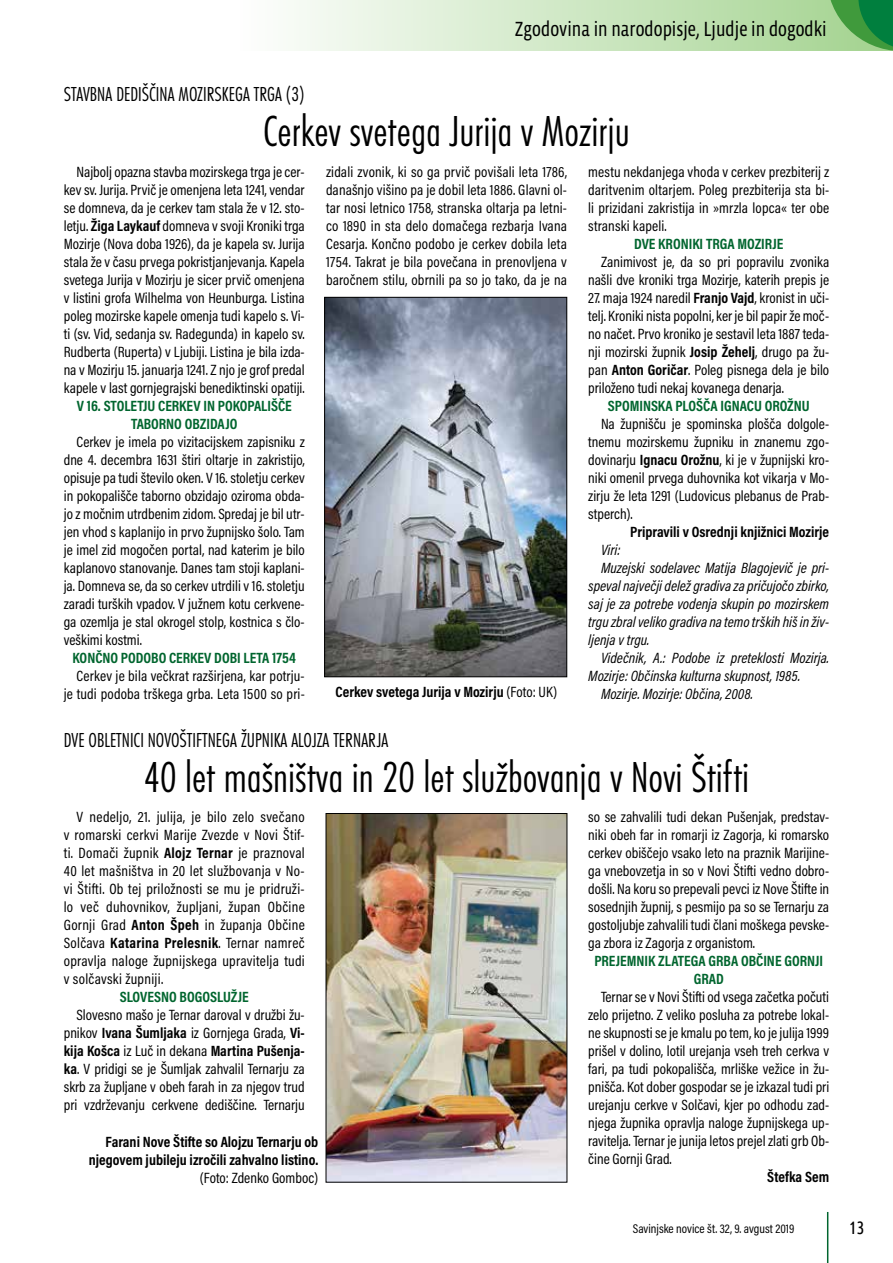
<style>
.page{position:relative;width:893px;height:1263px;background:#fff}
.page>*{position:absolute;margin:0;border:0;box-sizing:border-box;transform-origin:0 0}
.t1{font:45px "Futura TEE Ligh Cond";color:#000}
.t2{font:21px "Futura TEE Ligh Cond";color:#000}
.t3{font:21px "Vista Sans Nar OTCE";color:#000}
.t4{font:18px "Ubuntu Condensed";color:#000}
.t5{font:15px/18px "Acumin Pro Cond";color:#000;text-align:justify}
.t6{font:italic 15px "Acumin Pro Cond";color:#000}
.t7{font:700 15px/18px "Acumin Pro Cond";color:#00652e;text-align:center}
.t8{font:700 15px/18px "Acumin Pro Cond";color:#000;text-align:right}
.t9{font:12.75px "Acumin Pro Cond";color:#000}
.s1{font-weight:700}
.s2{font-weight:400}
</style>
<div class="page">
<svg style="left:294px;top:0;width:533px;height:51px;background:#d0e8c6"></svg>
<hr style="left:827px;top:1212px;width:1px;height:51px;background:#00652e">
<svg style="left:827px;top:0;width:66px;height:51px;background:#4ea55b"></svg>
<img style="left:326px;top:299px;width:239px;height:376px">
<div style="left:324px;top:297px;width:243px;height:380px;border:1px solid #000"></div>
<img style="left:328px;top:815px;width:237px;height:365px">
<div style="left:326px;top:813px;width:241px;height:369px;border:1px solid #000"></div>
<h2 class="t3" style="left:515px;top:17px;width:313px">Zgodovina in narodopisje, Ljudje in dogodki</h2>
<h2 class="t2" style="left:64px;top:82px;width:242px">STAVBNA DEDIŠČINA MOZIRSKEGA TRGA (3)</h2>
<h1 class="t1" style="left:263px;top:105px;width:368px">Cerkev svetega Jurija v Mozirju</h1>
<p class="t5" style="left:64px;top:162px;width:242px;text-indent:13px">Najbolj opazna stavba mozirskega trga je cer&shy;kev sv. Jurija. Prvič je omenjena leta 1241, vendar se domneva, da je cerkev tam stala že v 12. sto&shy;letju. <span class="s1">Žiga Laykauf</span> domneva v svoji Kroniki trga Mozirje (Nova doba 1926), da je kapela sv. Jurija stala že v času prvega pokristjanjevanja. Kapela svetega Jurija v Mozirju je sicer prvič omenjena v listini grofa Wilhelma von Heunburga. Listina poleg mozirske kapele omenja tudi kapelo s. Vi&shy;ti (sv. Vid, sedanja sv. Radegunda) in kapelo sv.<br>Rudberta (Ruperta) v Ljubiji. Listina je bila izda&shy;na v Mozirju 15. januarja 1241. Z njo je grof predal kapele v last gornjegrajski benediktinski opatiji.</p>
<p class="t7" style="left:77px;top:396px;width:216px">V 16. STOLETJU CERKEV IN POKOPALIŠČE<br>TABORNO OBZIDAJO</p>
<p class="t5" style="left:64px;top:432px;width:242px;text-indent:13px">Cerkev je imela po vizitacijskem zapisniku z dne 4. decembra 1631 štiri oltarje in zakristijo, opisuje pa tudi število oken. V 16. stoletju cerkev in pokopališče taborno obzidajo oziroma obda&shy;jo z močnim utrdbenim zidom. Spredaj je bil utr&shy;jen vhod s kaplanijo in prvo župnijsko šolo. Tam je imel zid mogočen portal, nad katerim je bilo kaplanovo stanovanje. Danes tam stoji kaplani&shy;ja. Domneva se, da so cerkev utrdili v 16. stoletju zaradi turških vpadov. V južnem kotu cerkvene&shy;ga ozemlja je stal okrogel stolp, kostnica s člo&shy;veškimi kostmi.</p>
<p class="t7" style="left:73px;top:648px;width:225px">KONČNO PODOBO CERKEV DOBI LETA 1754</p>
<p class="t5" style="left:64px;top:666px;width:242px;text-align:right">Cerkev je bila večkrat razširjena, kar potrju&shy;je tudi podoba trškega grba. Leta 1500 so pri-</p>
<p class="t5" style="left:326px;top:162px;width:242px">zidali zvonik, ki so ga prvič povišali leta 1786, današnjo višino pa je dobil leta 1886. Glavni ol&shy;tar nosi letnico 1758, stranska oltarja pa letni&shy;co 1890 in sta delo domačega rezbarja Ivana Cesarja. Končno podobo je cerkev dobila leta 1754. Takrat je bila povečana in prenovljena v baročnem stilu, obrnili pa so jo tako, da je na</p>
<p class="t5" style="left:588px;top:162px;width:242px">mestu nekdanjega vhoda v cerkev prezbiterij z daritvenim oltarjem. Poleg prezbiterija sta bi&shy;li prizidani zakristija in »mrzla lopca« ter obe stranski kapeli.</p>
<p class="t7" style="left:634px;top:234px;width:151px">DVE KRONIKI TRGA MOZIRJE</p>
<p class="t5" style="left:588px;top:252px;width:242px;text-align:right">Zanimivost je, da so pri popravilu zvonika našli dve kroniki trga Mozirje, katerih prepis je</p>
<p class="t5" style="left:588px;top:288px;width:242px">27. maja 1924 naredil <span class="s1">Franjo Vajd</span>, kronist in uči&shy;telj. Kroniki nista popolni, ker je bil papir že moč&shy;no načet. Prvo kroniko je sestavil leta 1887 teda&shy;nji mozirski župnik <span class="s1">Josip Žehelj</span>, drugo pa žu&shy;pan <span class="s1">Anton Goričar</span>. Poleg pisnega dela je bilo priloženo tudi nekaj kovanega denarja.</p>
<p class="t7" style="left:608px;top:396px;width:203px">SPOMINSKA PLOŠČA IGNACU OROŽNU</p>
<p class="t5" style="left:588px;top:414px;width:242px;text-indent:13px">Na župnišču je spominska plošča dolgole&shy;tnemu mozirskemu župniku in znanemu zgo&shy;dovinarju <span class="s1">Ignacu Orožnu</span>, ki je v župnijski kro&shy;niki omenil prvega duhovnika kot vikarja v Mo&shy;zirju že leta 1291 (Ludovicus plebanus de Prab&shy;stperch).</p>
<p class="t8" style="left:630px;top:522px;width:200px">Pripravili v Osrednji knjižnici Mozirje</p>
<p class="t6" style="left:601px;top:540px;width:21px">Viri:</p>
<p class="t6" style="left:601px;top:558px;width:230px">Muzejski sodelavec Matija Blagojevič je pri-</p>
<p class="t6" style="left:588px;top:576px;width:242px">speval največji delež gradiva za pričujočo zbirko,</p>
<p class="t6" style="left:588px;top:594px;width:242px">saj je za potrebe vodenja skupin po mozirskem</p>
<p class="t6" style="left:588px;top:612px;width:242px">trgu zbral veliko gradiva na temo trških hiš in živ-</p>
<p class="t6" style="left:588px;top:630px;width:63px">ljenja v trgu.</p>
<p class="t6" style="left:601px;top:648px;width:230px">Videčnik, A.: Podobe iz preteklosti Mozirja.</p>
<p class="t6" style="left:588px;top:666px;width:214px">Mozirje: Občinska kulturna skupnost, 1985.</p>
<p class="t6" style="left:601px;top:684px;width:154px">Mozirje. Mozirje: Občina, 2008.</p>
<p class="t8" style="left:336px;top:683px;width:223px">Cerkev svetega Jurija v Mozirju <span class="s2">(Foto: UK)</span></p>
<h2 class="t2" style="left:64px;top:727px;width:326px">DVE OBLETNICI NOVOŠTIFTNEGA ŽUPNIKA ALOJZA TERNARJA</h2>
<h1 class="t1" style="left:144px;top:751px;width:607px">40 let mašništva in 20 let službovanja v Novi Štifti</h1>
<p class="t5" style="left:64px;top:808px;width:242px;text-indent:13px">V nedeljo, 21. julija, je bilo zelo svečano v romarski cerkvi Marije Zvezde v Novi Štif&shy;ti. Domači župnik <span class="s1">Alojz Ternar</span> je praznoval 40 let mašništva in 20 let službovanja v No&shy;vi Štifti. Ob tej priložnosti se mu je pridruži&shy;lo več duhovnikov, župljani, župan Občine Gornji Grad <span class="s1">Anton Špeh</span> in županja Občine Solčava <span class="s1">Katarina Prelesnik</span>. Ternar namreč opravlja naloge župnijskega upravitelja tudi v solčavski župniji.</p>
<p class="t7" style="left:120px;top:987px;width:130px">SLOVESNO BOGOSLUŽJE</p>
<p class="t5" style="left:64px;top:1006px;width:242px;text-indent:13px">Slovesno mašo je Ternar daroval v družbi žu&shy;pnikov <span class="s1">Ivana Šumljaka</span> iz Gornjega Grada, <span class="s1">Vi&shy;kija Košca</span> iz Luč in dekana <span class="s1">Martina Pušenja&shy;ka</span>. V pridigi se je Šumljak zahvalil Ternarju za skrb za župljane v obeh farah in za njegov trud pri vzdrževanju cerkvene dediščine. Ternarju</p>
<p class="t8" style="left:89px;top:1132px;width:231px">Farani Nove Štifte so Alojzu Ternarju ob njegovem jubileju izročili zahvalno listino.</p>
<p class="t5" style="left:200px;top:1168px;width:120px">(Foto: Zdenko Gomboc)</p>
<p class="t5" style="left:588px;top:808px;width:242px">so se zahvalili tudi dekan Pušenjak, predstav&shy;niki obeh far in romarji iz Zagorja, ki romarsko cerkev obiščejo vsako leto na praznik Marijine&shy;ga vnebovzetja in so v Novi Štifti vedno dobro&shy;došli. Na koru so prepevali pevci iz Nove Štifte in sosednjih župnij, s pesmijo pa so se Ternarju za gostoljubje zahvalili tudi člani moškega pevske&shy;ga zbora iz Zagorja z organistom.</p>
<p class="t7" style="left:594px;top:951px;width:230px">PREJEMNIK ZLATEGA GRBA OBČINE GORNJI<br>GRAD</p>
<p class="t5" style="left:588px;top:988px;width:242px;text-indent:13px">Ternar se v Novi Štifti od vsega začetka počuti zelo prijetno. Z veliko posluha za potrebe lokal&shy;ne skupnosti se je kmalu po tem, ko je julija 1999 prišel v dolino, lotil urejanja vseh treh cerkva v fari, pa tudi pokopališča, mrliške vežice in žu&shy;pnišča. Kot dober gospodar se je izkazal tudi pri urejanju cerkve v Solčavi, kjer po odhodu zad&shy;njega župnika opravlja naloge župnijskega up&shy;ravitelja. Ternar je junija letos prejel zlati grb Ob&shy;čine Gornji Grad.</p>
<p class="t8" style="left:767px;top:1167px;width:64px">Štefka Sem</p>
<p class="t9" style="left:633px;top:1221px;width:163px">Savinjske novice št. 32, 9. avgust 2019</p>
<p class="t4" style="left:849px;top:1216px;width:17px">13</p>
</div>
